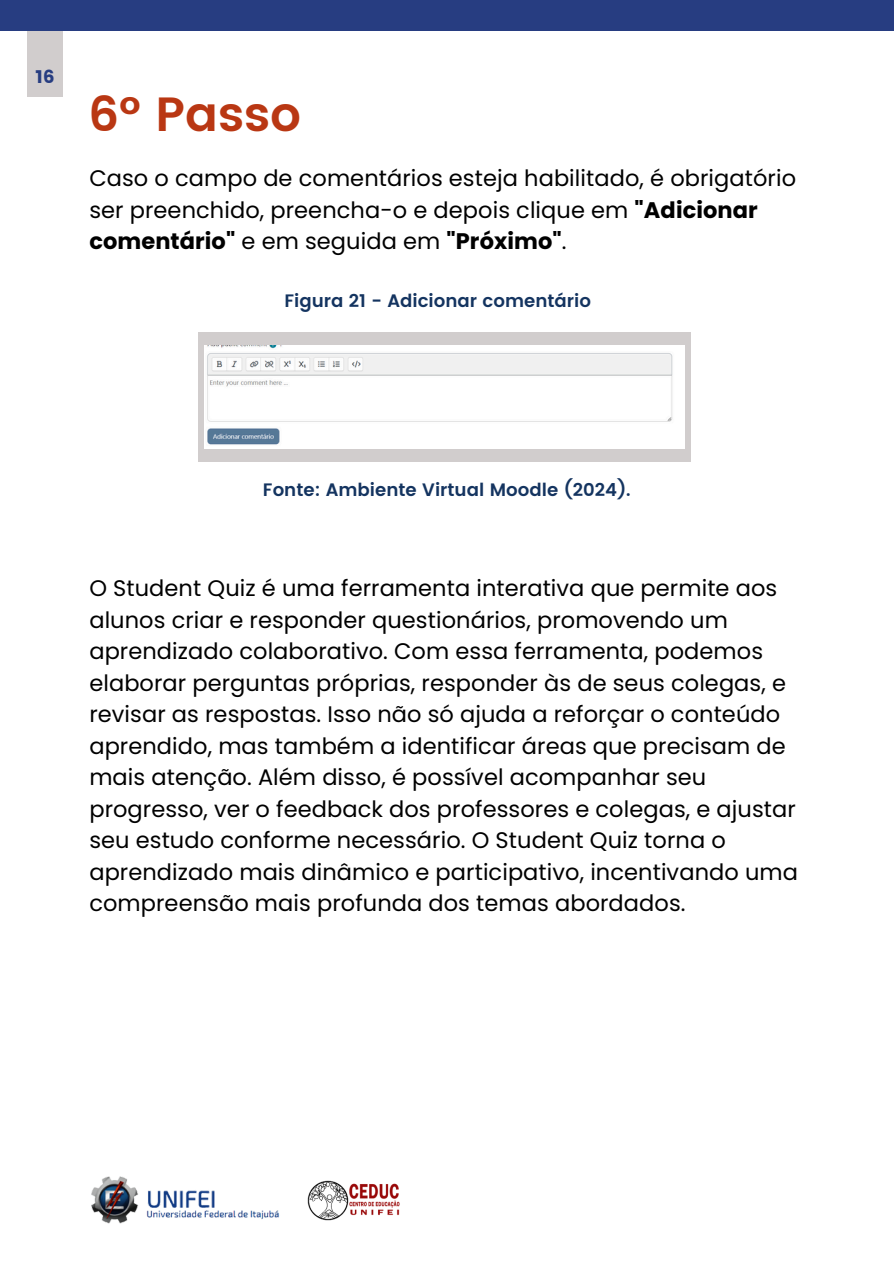
<style>
.page{position:relative;width:894px;height:1264px;background:#fff}
.page>*{position:absolute;margin:0;border:0;box-sizing:border-box;transform-origin:0 0}
.t1{font:600 48px "Poppins";color:#b93713}
.t2{font:22.5px/31.5px "Poppins";letter-spacing:.005em;color:#000}
.t3{font:600 18px "Poppins";color:#143460}
.t4{font:18px "Poppins";color:#273d81}
.s1{font-weight:700}
</style>
<div class="page">
<div style="left:27px;top:0;width:36px;height:97px;background:#d1cdcd"></div>
<img style="left:91px;top:1176px;width:188px;height:48px">
<img style="left:307px;top:1180px;width:93px;height:40px">
<div style="left:198px;top:332px;width:492px;height:129px;background:#d1cdcd"></div>
<div style="left:0;top:0;width:893px;height:31px;background:#273d81"></div>
<img style="left:204px;top:345px;width:480px;height:104px">
<p class="t4" style="left:36px;top:66px;width:21px">16</p>
<p class="t1" style="left:89px;top:86px;width:214px">6º Passo</p>
<p class="t2" style="left:89px;top:163px;width:708px">Caso o campo de comentários esteja habilitado, é obrigatório ser preenchido, preencha-o e depois clique em <span class="s1">"Adicionar comentário"</span> e em seguida em <span class="s1">"Próximo"</span>.</p>
<p class="t3" style="left:284px;top:290px;width:308px">Figura 21 - Adicionar comentário</p>
<h2 class="t3" style="left:263px;top:479px;width:369px">Fonte: Ambiente Virtual Moodle (2024).</h2>
<p class="t2" style="left:89px;top:572px;width:710px">O Student Quiz é uma ferramenta interativa que permite aos alunos criar e responder questionários, promovendo um aprendizado colaborativo. Com essa ferramenta, podemos elaborar perguntas próprias, responder às de seus colegas, e revisar as respostas. Isso não só ajuda a reforçar o conteúdo aprendido, mas também a identificar áreas que precisam de mais atenção. Além disso, é possível acompanhar seu progresso, ver o feedback dos professores e colegas, e ajustar seu estudo conforme necessário. O Student Quiz torna o aprendizado mais dinâmico e participativo, incentivando uma compreensão mais profunda dos temas abordados.</p>
</div>
